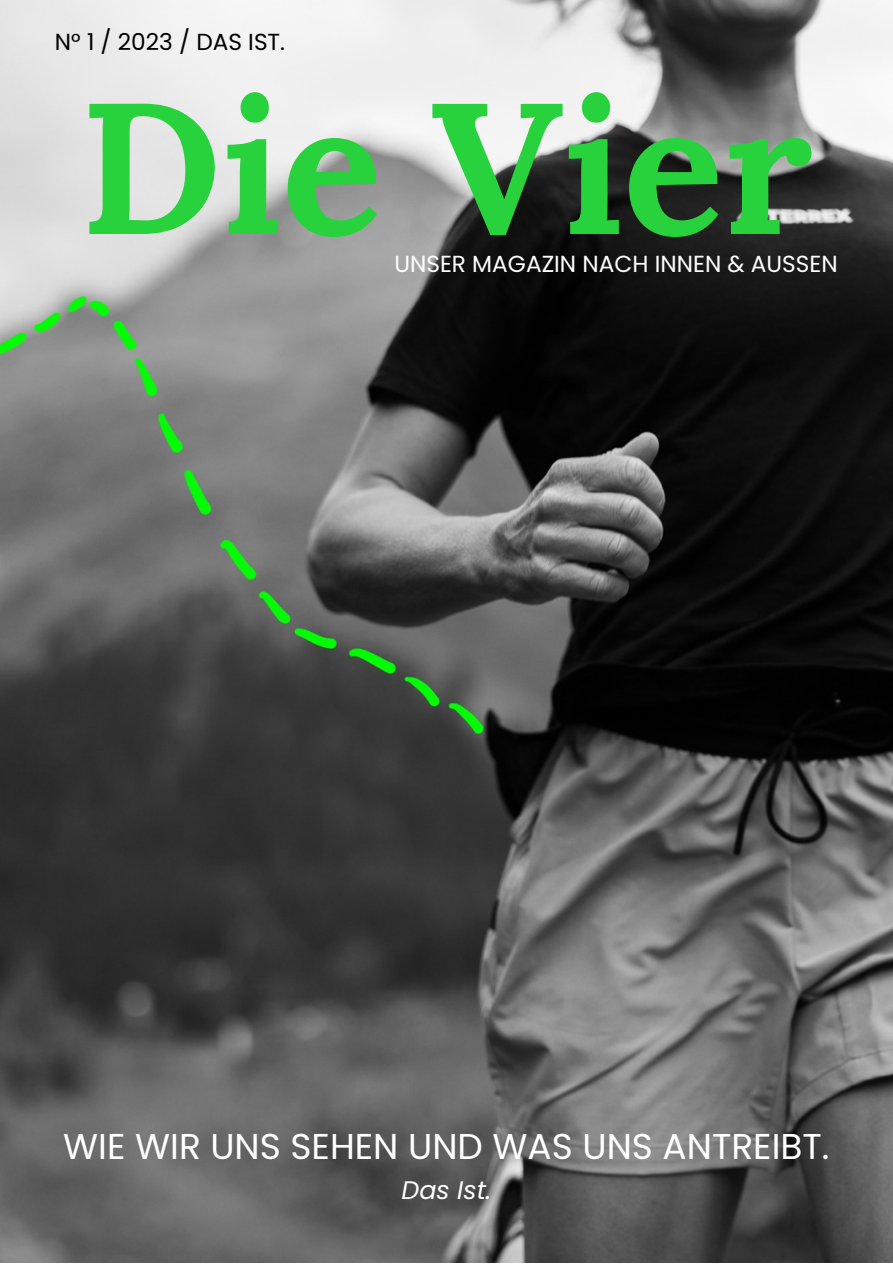
<style>
.page{position:relative;width:893px;height:1264px;background:#fff}
.page>*{position:absolute;margin:0;border:0;box-sizing:border-box;transform-origin:0 0}
.t1{font:700 185.85px "Lora";color:#28d23c}
.t2{font:35.85px "Poppins";color:#fff}
.t3{font:italic 25.35px "Poppins";color:#fff}
.t4{font:23.25px "Poppins";color:#fff}
.t5{font:23.25px "Poppins";color:#000}
</style>
<div class="page">
<img style="left:0;top:0;width:892px;height:1262px">
<p class="t5" style="left:55px;top:25px;width:232px">N° 1 / 2023 / DAS IST.</p>
<p class="t1" style="left:80px;top:47px;width:733px">Die Vier</p>
<p class="t4" style="left:394px;top:248px;width:445px">UNSER MAGAZIN NACH INNEN &amp; AUSSEN</p>
<p class="t2" style="left:63px;top:1120px;width:767px">WIE WIR UNS SEHEN UND WAS UNS ANTREIBT.</p>
<p class="t3" style="left:401px;top:1172px;width:91px">Das Ist.</p>
</div>
